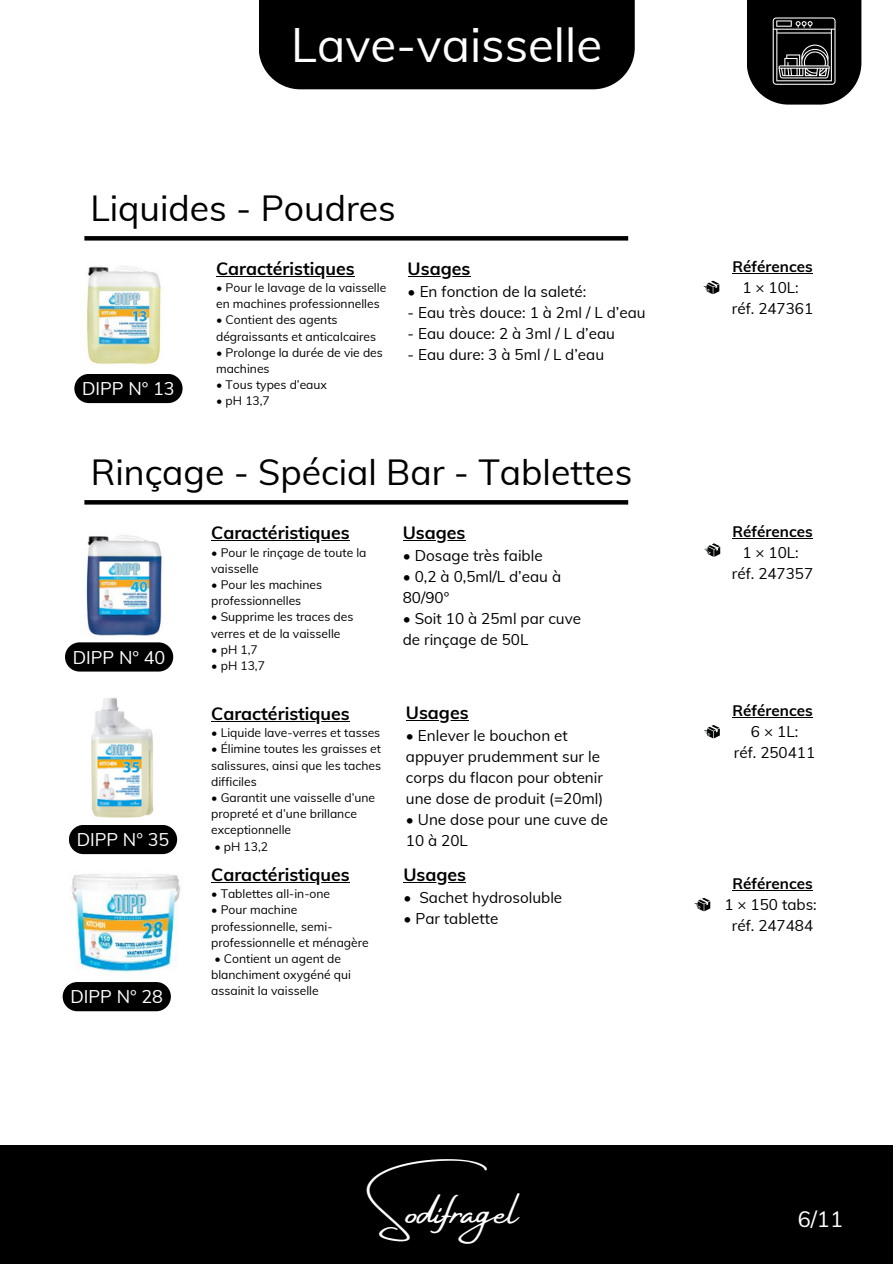
<style>
.page{position:relative;width:893px;height:1264px;background:#fff}
.page>*{position:absolute;margin:0;border:0;box-sizing:border-box;transform-origin:0 0}
.t1{font:47.25px "Muli";color:#fff}
.t2{font:43.65px "Amsterdam Four";color:#fff}
.t3{font:35.55px "Muli";color:#000}
.t4{font:21.75px "Muli";color:#fff}
.t5{font:18px "Muli";color:#fff}
.t6{font:700 17.7px "Muli";color:#000}
.t7{font:15.3px/21px "Muli";color:#000}
.t8{font:700 15.3px "Muli";color:#000}
.t9{font:12.15px/16.2px "Muli";color:#000}
</style>
<div class="page">
<div style="left:259px;top:0;width:375px;height:89px;background:#000"></div>
<div style="left:746px;top:0;width:115px;height:105px;background:#000"></div>
<svg style="left:772px;top:17px;width:63px;height:68px"></svg>
<svg style="left:84px;top:236px;width:544px;height:4px;background:#040404"></svg>
<svg style="left:84px;top:500px;width:544px;height:4px;background:#060606"></svg>
<svg style="left:704px;top:725px;width:15px;height:13px"></svg>
<svg style="left:694px;top:898px;width:16px;height:13px"></svg>
<img style="left:86px;top:266px;width:75px;height:99px">
<hr style="left:732px;top:538px;width:80px;height:1px;background:#000">
<svg style="left:704px;top:543px;width:16px;height:14px"></svg>
<img style="left:86px;top:535px;width:76px;height:101px">
<img style="left:91px;top:697px;width:63px;height:121px">
<img style="left:71px;top:874px;width:109px;height:99px">
<hr style="left:211px;top:540px;width:139px;height:1px;background:#000">
<hr style="left:211px;top:721px;width:139px;height:1px;background:#000">
<hr style="left:211px;top:882px;width:139px;height:1px;background:#000">
<hr style="left:402px;top:540px;width:63px;height:1px;background:#000">
<hr style="left:732px;top:717px;width:80px;height:1px;background:#000">
<hr style="left:406px;top:720px;width:62px;height:1px;background:#000">
<hr style="left:732px;top:890px;width:80px;height:1px;background:#000">
<hr style="left:403px;top:882px;width:63px;height:1px;background:#000">
<hr style="left:216px;top:276px;width:139px;height:1px;background:#000">
<hr style="left:732px;top:273px;width:80px;height:1px;background:#000">
<hr style="left:407px;top:276px;width:63px;height:1px;background:#000">
<div style="left:63px;top:982px;width:108px;height:29px;background:#000;border-radius:15px"></div>
<div style="left:69px;top:825px;width:108px;height:29px;background:#000;border-radius:15px"></div>
<div style="left:65px;top:642px;width:108px;height:29px;background:#000;border-radius:15px"></div>
<div style="left:74px;top:374px;width:108px;height:29px;background:#000;border-radius:15px"></div>
<div style="left:0;top:1144px;width:892px;height:119px;background:#000"></div>
<svg style="left:703px;top:281px;width:16px;height:13px"></svg>
<p class="t1" style="left:291px;top:15px;width:312px">Lave-vaisselle</p>
<p class="t3" style="left:90px;top:185px;width:307px">Liquides - Poudres</p>
<p class="t5" style="left:82px;top:377px;width:94px">DIPP N° 13</p>
<p class="t6" style="left:216px;top:257px;width:140px">Caractéristiques</p>
<p class="t9" style="left:216px;top:279px;width:172px">• Pour le lavage de la vaisselle en machines professionnelles</p>
<p class="t9" style="left:216px;top:312px;width:161px">• Contient des agents dégraissants et anticalcaires</p>
<p class="t9" style="left:216px;top:344px;width:168px">• Prolonge la durée de vie des machines</p>
<p class="t9" style="left:216px;top:376px;width:112px">• Tous types d’eaux</p>
<p class="t9" style="left:216px;top:392px;width:55px">• pH 13,7</p>
<p class="t6" style="left:407px;top:257px;width:64px">Usages</p>
<p class="t7" style="left:407px;top:280px;width:180px">• En fonction de la saleté:</p>
<p class="t7" style="left:407px;top:301px;width:239px">- Eau très douce: 1 à 2ml / L d’eau</p>
<p class="t7" style="left:407px;top:322px;width:209px">- Eau douce: 2 à 3ml / L d’eau</p>
<p class="t7" style="left:407px;top:343px;width:198px">- Eau dure: 3 à 5ml / L d’eau</p>
<p class="t3" style="left:91px;top:449px;width:543px">Rinçage - Spécial Bar - Tablettes</p>
<p class="t6" style="left:211px;top:521px;width:140px">Caractéristiques</p>
<p class="t9" style="left:211px;top:544px;width:157px">• Pour le rinçage de toute la vaisselle</p>
<p class="t9" style="left:211px;top:576px;width:112px">• Pour les machines professionnelles</p>
<p class="t9" style="left:211px;top:608px;width:144px">• Supprime les traces des verres et de la vaisselle</p>
<p class="t9" style="left:211px;top:641px;width:48px">• pH 1,7</p>
<p class="t9" style="left:211px;top:657px;width:55px">• pH 13,7</p>
<p class="t6" style="left:211px;top:702px;width:140px">Caractéristiques</p>
<p class="t9" style="left:211px;top:724px;width:170px">• Liquide lave-verres et tasses</p>
<p class="t9" style="left:211px;top:740px;width:171px;text-align:justify">• Élimine toutes les graisses et salissures, ainsi que les taches difficiles</p>
<p class="t9" style="left:211px;top:789px;width:165px">• Garantit une vaisselle d’une propreté et d’une brillance exceptionnelle</p>
<p class="t9" style="left:214px;top:838px;width:55px">• pH 13,2</p>
<p class="t6" style="left:211px;top:863px;width:140px">Caractéristiques</p>
<p class="t9" style="left:211px;top:885px;width:120px">• Tablettes all-in-one</p>
<p class="t9" style="left:211px;top:901px;width:159px">• Pour machine professionnelle, semi&shy;professionnelle et ménagère</p>
<p class="t9" style="left:211px;top:950px;width:141px">• Contient un agent de blanchiment oxygéné qui assainit la vaisselle</p>
<p class="t6" style="left:402px;top:521px;width:64px">Usages</p>
<p class="t7" style="left:402px;top:545px;width:141px">• Dosage très faible</p>
<p class="t7" style="left:402px;top:566px;width:160px">• 0,2 à 0,5ml/L d’eau à<br>80/90°</p>
<p class="t7" style="left:402px;top:608px;width:180px">• Soit 10 à 25ml par cuve de rinçage de 50L</p>
<p class="t5" style="left:73px;top:645px;width:94px">DIPP N° 40</p>
<p class="t6" style="left:406px;top:701px;width:64px">Usages</p>
<p class="t7" style="left:406px;top:724px;width:199px">• Enlever le bouchon et appuyer prudemment sur le corps du flacon pour obtenir une dose de produit (=20ml)</p>
<p class="t7" style="left:406px;top:808px;width:204px">• Une dose pour une cuve de<br>10 à 20L</p>
<p class="t5" style="left:77px;top:828px;width:94px">DIPP N° 35</p>
<p class="t6" style="left:403px;top:863px;width:64px">Usages</p>
<p class="t7" style="left:403px;top:886px;width:160px">• Sachet hydrosoluble</p>
<p class="t7" style="left:403px;top:907px;width:97px">• Par tablette</p>
<p class="t5" style="left:70px;top:985px;width:94px">DIPP N° 28</p>
<p class="t2" style="left:375px;top:1187px;width:144px">Sodifragel</p>
<p class="t8" style="left:732px;top:257px;width:82px">Références</p>
<p class="t7" style="left:742px;top:277px;width:58px">1 × 10L:</p>
<p class="t7" style="left:731px;top:298px;width:83px">réf. 247361</p>
<p class="t8" style="left:732px;top:521px;width:82px">Références</p>
<p class="t7" style="left:742px;top:541px;width:58px">1 × 10L:</p>
<p class="t7" style="left:731px;top:562px;width:83px">réf. 247357</p>
<p class="t8" style="left:732px;top:701px;width:82px">Références</p>
<p class="t7" style="left:751px;top:721px;width:49px">6 × 1L:</p>
<p class="t7" style="left:733px;top:742px;width:83px">réf. 250411</p>
<p class="t8" style="left:732px;top:874px;width:82px">Références</p>
<p class="t7" style="left:724px;top:894px;width:94px">1 × 150 tabs:</p>
<p class="t7" style="left:731px;top:915px;width:83px">réf. 247484</p>
<p class="t4" style="left:797px;top:1204px;width:47px">6/11</p>
</div>
